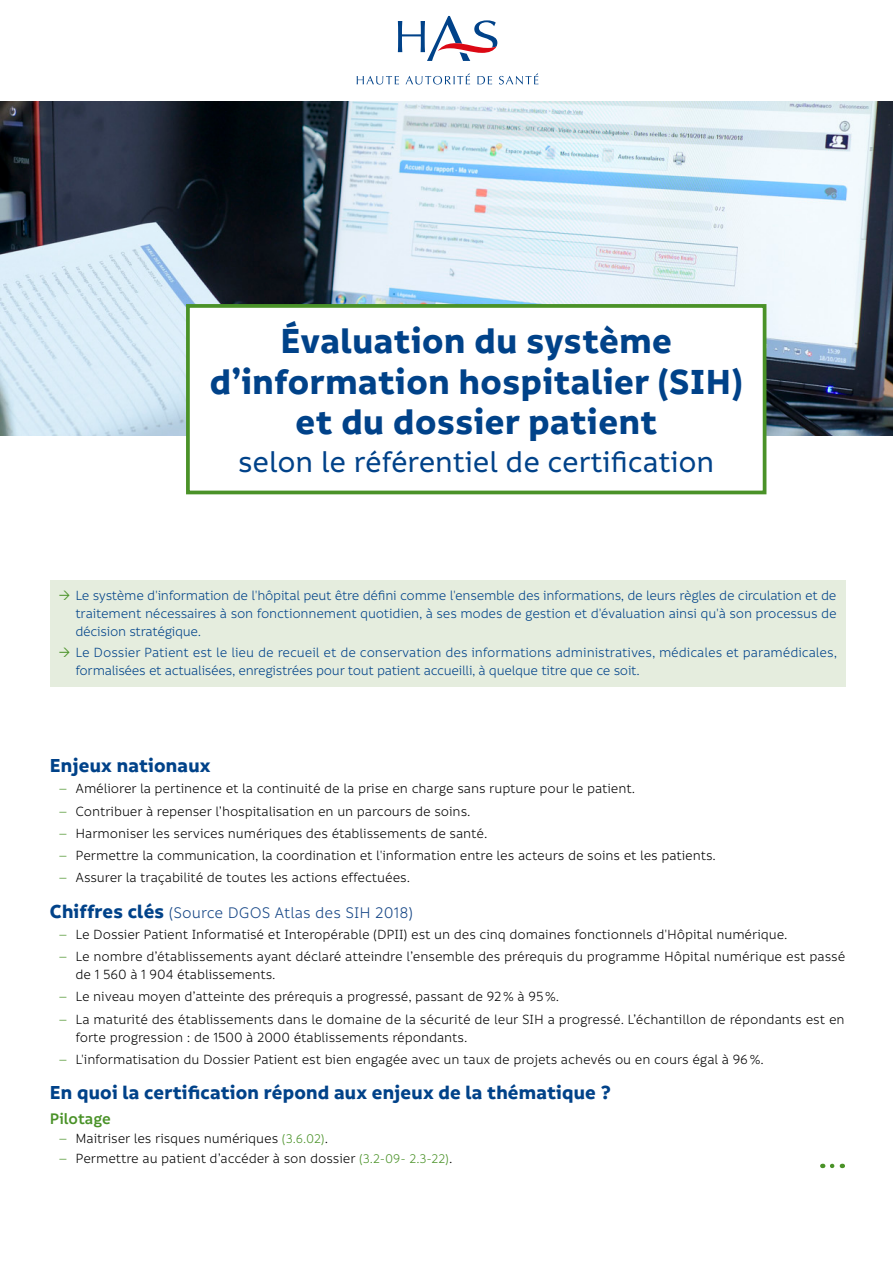
<style>
.page{position:relative;width:893px;height:1263px;background:#fff}
.page>*{position:absolute;margin:0;border:0;box-sizing:border-box;transform-origin:0 0}
.Dossier-Titre_1{font:700 37.5px/40.5px "Informative";letter-spacing:.015em;color:#004289;text-align:center}
.Dossier-Titre_1-2{font:500 31.5px "Informative";letter-spacing:-.005em;color:#004289}
.Titre_1{font:700 20.25px "Informative";letter-spacing:.01em;color:#004289}
.Titre_1-2{font:16.5px "Informative";color:#134485}
.Titre_2ok{font:600 16.5px "Informative";color:#4a9228}
.t1{font:14.4px/18px "Informative";letter-spacing:-.01em;color:#000}
.t2{font:14.4px/18px "Informative";letter-spacing:-.015em;color:#004289;text-align:justify}
.s1{font-family:"Work Sans";font-weight:300;color:#4a9228}
.s2{font-weight:700;font-size:20.25px;color:#004289}
.s3{font-size:13.5px;color:#4a9228}
</style>
<div class="page">
<img style="left:2px;top:101px;width:889px;height:335px">
<svg style="left:357px;top:76px;width:42px;height:9px"></svg>
<svg style="left:406px;top:73px;width:64px;height:12px"></svg>
<svg style="left:477px;top:76px;width:15px;height:8px"></svg>
<svg style="left:499px;top:73px;width:39px;height:12px"></svg>
<svg style="left:398px;top:16px;width:99px;height:45px"></svg>
<div style="left:188px;top:306px;width:577px;height:186px;background:#fff"></div>
<div style="left:186px;top:304px;width:580px;height:190px;border:4px solid #4a9228"></div>
<div style="left:50px;top:580px;width:795px;height:107px;background:#e5edde"></div>
<svg style="left:832px;top:1164px;width:11px;height:4px"></svg>
<p class="Dossier-Titre_1" style="left:210px;top:322px;width:534px">Évaluation du système d’information hospitalier (SIH) et du dossier patient</p>
<p class="Dossier-Titre_1-2" style="left:238px;top:445px;width:478px">selon le référentiel de certification</p>
<p class="t2" style="left:75px;top:587px;width:763px">Le système d'information de l'hôpital peut être défini comme l'ensemble des informations, de leurs règles de circulation et de traitement nécessaires à son fonctionnement quotidien, à ses modes de gestion et d'évaluation ainsi qu'à son processus de décision stratégique.</p>
<p class="t2" style="left:75px;top:644px;width:763px">Le Dossier Patient est le lieu de recueil et de conservation des informations administratives, médicales et paramédicales, formalisées et actualisées, enregistrées pour tout patient accueilli, à quelque titre que ce soit.</p>
<p class="Titre_1" style="left:50px;top:754px;width:162px">Enjeux nationaux</p>
<p class="t1" style="left:58px;top:780px;width:578px"><span class="s1">–</span> Améliorer la pertinence et la continuité de la prise en charge sans rupture pour le patient.</p>
<p class="t1" style="left:58px;top:802px;width:414px"><span class="s1">–</span> Contribuer à repenser l’hospitalisation en un parcours de soins.</p>
<p class="t1" style="left:58px;top:824px;width:430px"><span class="s1">–</span> Harmoniser les services numériques des établissements de santé.</p>
<p class="t1" style="left:58px;top:847px;width:659px"><span class="s1">–</span> Permettre la communication, la coordination et l'information entre les acteurs de soins et les patients.</p>
<p class="t1" style="left:58px;top:869px;width:353px"><span class="s1">–</span> Assurer la traçabilité de toutes les actions effectuées.</p>
<p class="Titre_1-2" style="left:50px;top:904px;width:365px"><span class="s2">Chiffres clés</span> (Source DGOS Atlas des SIH 2018)</p>
<p class="t1" style="left:58px;top:926px;width:731px"><span class="s1">–</span> Le Dossier Patient Informatisé et Interopérable (DPII) est un des cinq domaines fonctionnels d'Hôpital numérique.</p>
<p class="t1" style="left:75px;top:948px;width:771px;text-indent:-17px"><span class="s1">–</span> Le nombre d’établissements ayant déclaré atteindre l’ensemble des prérequis du programme Hôpital numérique est passé de 1 560 à 1 904 établissements.</p>
<p class="t1" style="left:58px;top:988px;width:502px"><span class="s1">–</span> Le niveau moyen d’atteinte des prérequis a progressé, passant de 92% à 95%.</p>
<p class="t1" style="left:75px;top:1010px;width:771px;text-indent:-17px"><span class="s1">–</span> La maturité des établissements dans le domaine de la sécurité de leur SIH a progressé. L’échantillon de répondants est en forte progression : de 1500 à 2000 établissements répondants.</p>
<p class="t1" style="left:58px;top:1051px;width:707px"><span class="s1">–</span> L'informatisation du Dossier Patient est bien engagée avec un taux de projets achevés ou en cours égal à 96%.</p>
<p class="Titre_1" style="left:50px;top:1081px;width:562px">En quoi la certification répond aux enjeux de la thématique ?</p>
<p class="Titre_2ok" style="left:50px;top:1110px;width:62px">Pilotage</p>
<p class="t1" style="left:58px;top:1130px;width:271px"><span class="s1">–</span> Maitriser les risques numériques <span class="s3">(3.6.02)</span>.</p>
<p class="t1" style="left:58px;top:1150px;width:395px"><span class="s1">–</span> Permettre au patient d’accéder à son dossier <span class="s3">(3.2-09- 2.3-22)</span>.</p>
</div>
